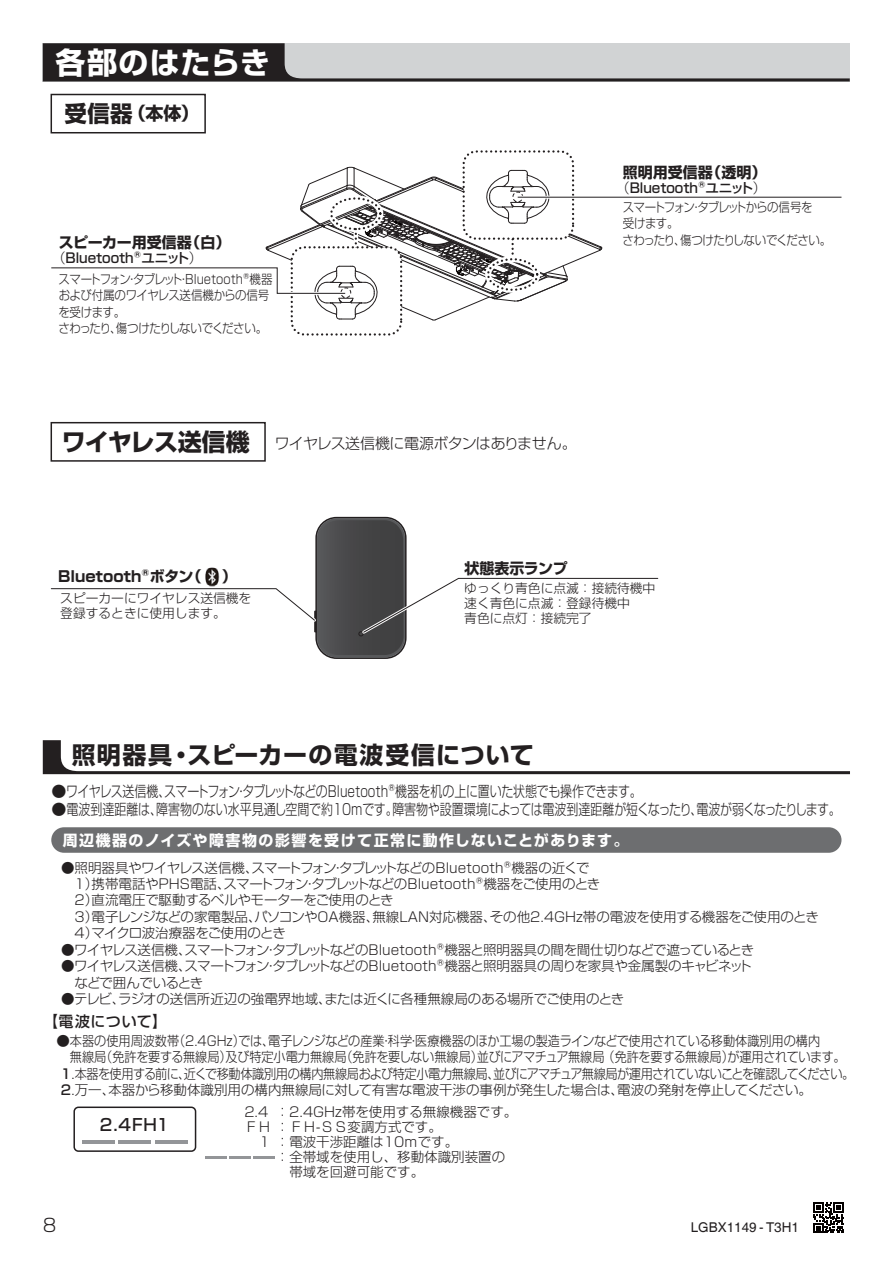
<style>
.page{position:relative;width:893px;height:1263px;background:#fff}
.page>*{position:absolute;margin:0;border:0;box-sizing:border-box;transform-origin:0 0}
.t1{font:30px "Shin Go Pro Bold 90 msp RKSJ H";letter-spacing:.035em;color:#fff}
.t2{font:24px "Shin Go Pro Bold 90 msp RKSJ H";letter-spacing:.045em;color:#231f20}
.t3{font:24px "Shin Go Pro Bold 90 msp RKSJ H";letter-spacing:-.02em;color:#231f20}
.t4{font:18px "Shin Go Pro Bold 90 msp RKSJ H";color:#231f20}
.t5{font:18px "Shin Go Pro Light 90 msp RKSJ H";color:#231f20}
.t6{font:16.5px "Shin Go Pro Medium 90 msp RKSJ H";color:#231f20}
.t7{font:15px "Shin Go Pro Light 90 msp RKSJ H";letter-spacing:-.02em;color:#231f20}
.t8{font:15px "Shin Go Pro Bold 90 msp RKSJ H";color:#231f20}
.t9{font:15px "Shin Go Pro Bold 90 msp RKSJ H";letter-spacing:.1em;color:#fff}
.t10{font:15px "Shin Go Pro Medium 90 msp RKSJ H";letter-spacing:.04em;color:#231f20}
.t11{font:13.5px/16.5px "Shin Go Pro Light 90 msp RKSJ H";letter-spacing:-.02em;color:#231f20}
.t12{font:13.5px/15px "Shin Go Pro Light 90 msp RKSJ H";color:#231f20}
.t13{font:13.5px "Shin Go Pro Light 90 msp RKSJ H";letter-spacing:-.045em;color:#231f20}
.t14{font:13.5px "Shin Go Pro Medium 90 msp RKSJ H";color:#231f20}
.t15{font:13.5px "Helvetica";color:#231f20}
.t16{font:12.75px/16.5px "Shin Go Pro Light 90 msp RKSJ H";letter-spacing:-.035em;color:#231f20;scale:.9 1}
.t17{font:12.75px/15px "Shin Go Pro Light 90 msp RKSJ H";letter-spacing:-.01em;color:#231f20}
.t18{font:12.75px/16.5px "Shin Go Pro Light 90 msp RKSJ H";letter-spacing:-.07em;color:#231f20;scale:.9 1}
.s1{font-size:22.5px}
.s2{font-family:"Shin Go Pro Light 90 msp RKSJ H"}
.s3{font-family:"Shin Go Pro Medium 90 msp RKSJ H"}
</style>
<div class="page">
<svg style="left:43px;top:43px;width:807px;height:38px;background:#949495"></svg>
<div style="left:51px;top:94px;width:155px;height:39px;border:1px solid #231f20"></div>
<div style="left:315px;top:517px;width:91px;height:142px;border:1px solid #231f20;border-radius:20px"></div>
<div style="left:317px;top:518px;width:88px;height:139px;background:#58595b;border-radius:20px"></div>
<div style="left:319px;top:520px;width:84px;height:135px;background:linear-gradient(to right,#525255,#3c3c3d);border-radius:19px"></div>
<div style="left:51px;top:422px;width:215px;height:40px;border:1px solid #231f20"></div>
<svg style="left:50px;top:586px;width:267px;height:47px"></svg>
<svg style="left:358px;top:575px;width:300px;height:61px"></svg>
<img style="left:205px;top:567px;width:15px;height:19px">
<hr style="left:83px;top:1140px;width:32px;height:4px;background:#939598">
<hr style="left:119px;top:1140px;width:32px;height:4px;background:#939598">
<hr style="left:155px;top:1140px;width:32px;height:4px;background:#939598">
<div style="left:73px;top:1107px;width:123px;height:45px;border:1px solid #231f20;border-radius:4px"></div>
<hr style="left:205px;top:1156px;width:21px;height:3px;background:#939598">
<hr style="left:229px;top:1156px;width:21px;height:3px;background:#939598">
<hr style="left:253px;top:1156px;width:22px;height:3px;background:#939598">
<div style="left:51px;top:827px;width:790px;height:26px;background:#6d6e70;border-radius:13px"></div>
<svg style="left:43px;top:740px;width:807px;height:34px"></svg>
<div style="left:462px;top:150px;width:112px;height:90px;border:2px dashed #231f20;border-radius:13px"></div>
<hr style="left:518px;top:197px;width:323px;height:1px;background:#231f20">
<div style="left:291px;top:246px;width:111px;height:90px;border:2px dashed #231f20;border-radius:13px"></div>
<svg style="left:51px;top:167px;width:551px;height:154px"></svg>
<svg style="left:813px;top:1203px;width:31px;height:30px"></svg>
<h1 class="t1" style="left:56px;top:51px;width:216px">各部のはたらき</h1>
<h3 class="t4" style="left:64px;top:106px;width:136px"><span class="s1">受信器</span>（本体）</h3>
<p class="t8" style="left:59px;top:237px;width:173px">スピーカー用受信器（白）</p>
<p class="t14" style="left:52px;top:253px;width:152px"><span class="s2">（</span>Bluetooth®ユニット<span class="s2">）</span></p>
<p class="t16" style="left:58px;top:272px;width:239px">スマートフォン・タブレット・Bluetooth®機器および付属のワイヤレス送信機からの信号を受けます。<br>さわったり、傷つけたりしないでください。</p>
<h2 class="t3" style="left:62px;top:433px;width:189px">ワイヤレス送信機</h2>
<p class="t7" style="left:275px;top:437px;width:303px">ワイヤレス送信機に電源ボタンはありません。</p>
<p class="t8" style="left:623px;top:167px;width:145px">照明用受信器（透明）</p>
<p class="t14" style="left:616px;top:183px;width:152px"><span class="s2">（</span>Bluetooth®ユニット<span class="s2">）</span></p>
<p class="t18" style="left:623px;top:201px;width:233px">スマートフォン・タブレットからの信号を<br>受けます。<br>さわったり、傷つけたりしないでください。</p>
<p class="t8" style="left:464px;top:563px;width:105px">状態表示ランプ</p>
<p class="t8" style="left:58px;top:571px;width:180px">Bluetooth®ボタン（ 　）</p>
<p class="t17" style="left:60px;top:593px;width:193px">スピーカーにワイヤレス送信機を登録するときに使用します。</p>
<p class="t17" style="left:464px;top:583px;width:193px">ゆっくり青色に点滅：接続待機中速く青色に点滅：登録待機中<br>青色に点灯：接続完了</p>
<h2 class="t2" style="left:72px;top:746px;width:463px">照明器具・スピーカーの電波受信について</h2>
<p class="t7" style="left:52px;top:785px;width:592px">●ワイヤレス送信機、スマートフォン・タブレットなどのBluetooth®機器を机の上に置いた状態でも操作できます。</p>
<p class="t7" style="left:52px;top:803px;width:791px">●電波到達距離は、障害物のない水平見通し空間で約10ｍです。障害物や設置環境によっては電波到達距離が短くなったり、電波が弱くなったりします。</p>
<p class="t9" style="left:63px;top:835px;width:567px">周辺機器のノイズや障害物の影響を受けて正常に動作しないことがあります。</p>
<p class="t11" style="left:61px;top:861px;width:759px">●照明器具やワイヤレス送信機、スマートフォン・タブレットなどのBluetooth®機器の近くで<br>　1）携帯電話やPHS電話、スマートフォン・タブレットなどのBluetooth®機器をご使用のとき<br>　2）直流電圧で駆動するベルやモーターをご使用のとき<br>　3）電子レンジなどの家電製品、パソコンやOA機器、無線LAN対応機器、その他2.4GHｚ帯の電波を使用する機器をご使用のとき　4）マイクロ波治療器をご使用のとき</p>
<p class="t11" style="left:61px;top:943px;width:694px">●ワイヤレス送信機、スマートフォン・タブレットなどのBluetooth®機器と照明器具の間を間仕切りなどで遮っているとき</p>
<p class="t11" style="left:61px;top:960px;width:692px">●ワイヤレス送信機、スマートフォン・タブレットなどのBluetooth®機器と照明器具の周りを家具や金属製のキャビネット　などで囲んでいるとき</p>
<p class="t12" style="left:61px;top:994px;width:565px">●テレビ、ラジオの送信所近辺の強電界地域、または近くに各種無線局のある場所でご使用のとき</p>
<p class="t10" style="left:43px;top:1016px;width:125px">【電波について】</p>
<p class="t12" style="left:56px;top:1035px;width:765px">●本器の使用周波数帯（2.4GHｚ）では、電子レンジなどの産業・科学・医療機器のほか工場の製造ラインなどで使用されている移動体識別用の構内</p>
<p class="t11" style="left:52px;top:1051px;width:795px">　 無線局（免許を要する無線局）及び特定小電力無線局（免許を要しない無線局）並びにアマチュア無線局 （免許を要する無線局）が運用されています。</p>
<p class="t13" style="left:61px;top:1068px;width:795px"><span class="s3">1</span>．本器を使用する前に、近くで移動体識別用の構内無線局および特定小電力無線局、並びにアマチュア無線局が運用されていないことを確認してください。</p>
<p class="t12" style="left:61px;top:1084px;width:752px"><span class="s3">2</span>．万一、本器から移動体識別用の構内無線局に対して有害な電波干渉の事例が発生した場合は、電波の発射を停止してください。</p>
<p class="t6" style="left:100px;top:1119px;width:71px">2.4FH1</p>
<p class="t12" style="left:244px;top:1107px;width:274px">2.4 ：2.4GHz帯を使用する無線機器です。<br>ＦＨ ：ＦＨ-ＳＳ変調方式です。<br>　１ ：電波干渉距離は10ｍです。<br>　　 ：全帯域を使用し、移動体識別装置の　　　 帯域を回避可能です。</p>
<h3 class="t5" style="left:43px;top:1218px;width:15px">8</h3>
<p class="t15" style="left:691px;top:1219px;width:110px">LGBX1149 - T3H1</p>
</div>
